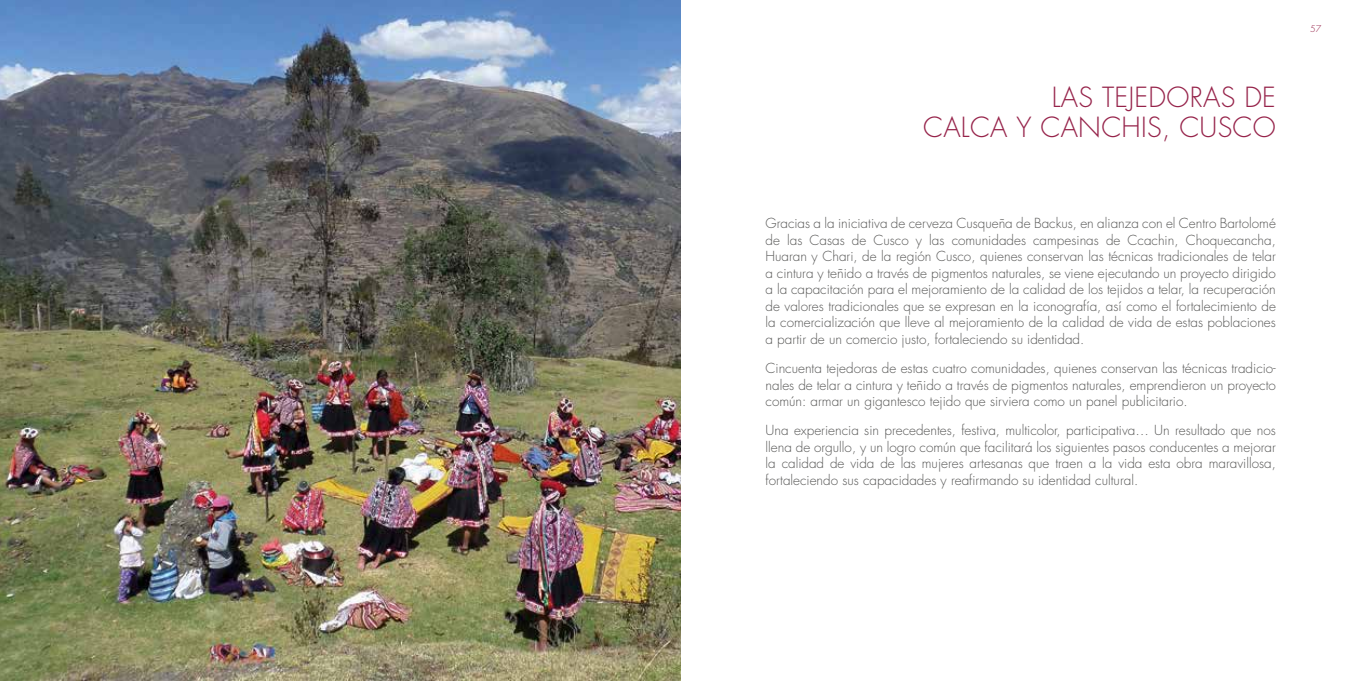
<style>
.page{position:relative;width:1361px;height:681px;background:#fff}
.page>*{position:absolute;margin:0;border:0;box-sizing:border-box;transform-origin:0 0}
.t1{font:300 27px/30px "Futura Std";letter-spacing:.01em;color:#96234a;text-align:right}
.t2{font:300 13.5px/16.5px "Futura Std";color:#575756;text-align:justify}
.t3{font:300 9px "Futura Std";color:#96234a}
</style>
<div class="page">
<img style="left:0;top:0;width:680px;height:680px">
<h1 class="t1" style="left:923px;top:83px;width:354px">LAS TEJEDORAS DE<br>CALCA Y CANCHIS, CUSCO</h1>
<p class="t2" style="left:765px;top:215px;width:512px">Gracias a la iniciativa de cerveza Cusqueña de Backus, en alianza con el Centro Bartolomé de las Casas de Cusco y las comunidades campesinas de Ccachin, Choquecancha, Huaran y Chari, de la región Cusco, quienes conservan las técnicas tradicionales de telar a cintura y teñido a través de pigmentos naturales, se viene ejecutando un proyecto dirigido a la capacitación para el mejoramiento de la calidad de los tejidos a telar, la recuperación de valores tradicionales que se expresan en la iconografía, así como el fortalecimiento de la comercialización que lleve al mejoramiento de la calidad de vida de estas poblaciones a partir de un comercio justo, fortaleciendo su identidad.</p>
<p class="t2" style="left:765px;top:360px;width:512px">Cincuenta tejedoras de estas cuatro comunidades, quienes conservan las técnicas tradicio&shy;nales de telar a cintura y teñido a través de pigmentos naturales, emprendieron un proyecto común: armar un gigantesco tejido que sirviera como un panel publicitario.</p>
<p class="t2" style="left:765px;top:422px;width:512px">Una experiencia sin precedentes, festiva, multicolor, participativa… Un resultado que nos llena de orgullo, y un logro común que facilitará los siguientes pasos conducentes a mejorar la calidad de vida de las mujeres artesanas que traen a la vida esta obra maravillosa, fortaleciendo sus capacidades y reafirmando su identidad cultural.</p>
<p class="t3" style="left:1310px;top:23px;width:13px">57</p>
</div>
